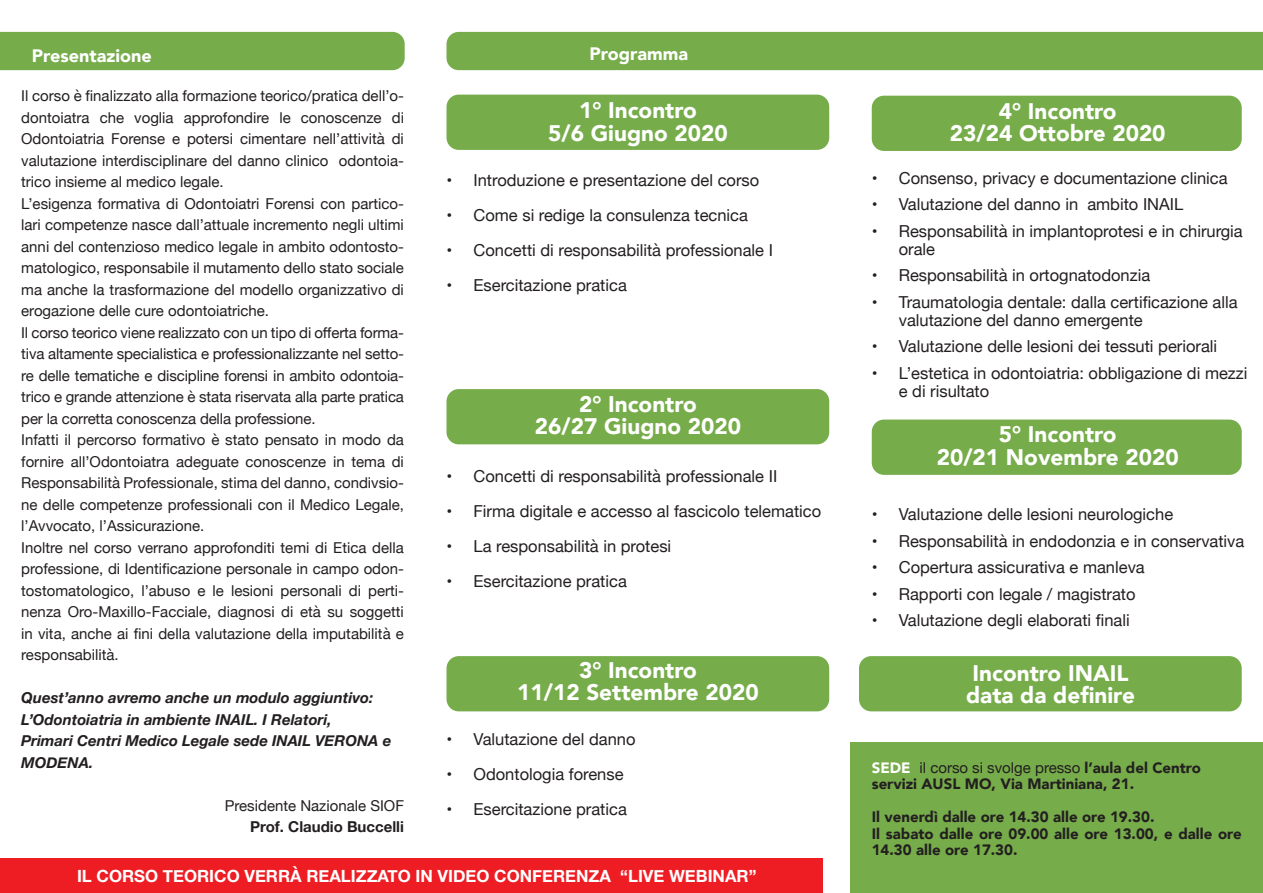
<style>
.page{position:relative;width:1263px;height:893px;background:#fff}
.page>*{position:absolute;margin:0;border:0;box-sizing:border-box;transform-origin:0 0}
.Normale{font:900 22.5px "Avenir";color:#fff}
.t1{font:900 18px "Avenir";color:#fff}
.t2{font:700 16.8px "Helvetica Neue";color:#fff}
.t3{font:16.5px/18px "Helvetica Neue";color:#231f20}
.Normale-2{font:15px/21.5px "Helvetica Neue";color:#231f20;text-align:justify}
.Normale-3{font:900 15px/16.5px "Avenir";color:#231f20}
.Normale-4{font:italic 700 15px/21.5px "Helvetica Neue";color:#231f20}
.t4{font:700 15px "Helvetica Neue";color:#231f20}
.s1{color:#fff}
.s2{color:#76ac4a}
.s3{font-family:"Helvetica Neue";font-weight:400}
</style>
<div class="page">
<div style="left:0;top:859px;width:823px;height:34px;background:#ee1d23"></div>
<div style="left:850px;top:743px;width:413px;height:150px;background:#76ac4a"></div>
<div style="left:872px;top:96px;width:370px;height:55px;background:#76ac4a;border-radius:12px"></div>
<div style="left:872px;top:420px;width:370px;height:55px;background:#76ac4a;border-radius:12px"></div>
<div style="left:446px;top:656px;width:383px;height:55px;background:#76ac4a;border-radius:12px"></div>
<div style="left:859px;top:656px;width:383px;height:55px;background:#76ac4a;border-radius:12px"></div>
<div style="left:446px;top:389px;width:383px;height:55px;background:#76ac4a;border-radius:12px"></div>
<div style="left:446px;top:95px;width:383px;height:55px;background:#76ac4a;border-radius:12px"></div>
<div style="left:0;top:32px;width:405px;height:38px;background:#76ac4a"></div>
<div style="left:446px;top:32px;width:817px;height:38px;background:#76ac4a"></div>
<p class="t1" style="left:32px;top:40px;width:121px">Presentazione</p>
<p class="t1" style="left:589px;top:38px;width:100px">Programma</p>
<p class="Normale-2" style="left:21px;top:86px;width:384px">Il corso è finalizzato alla formazione teorico/pratica dell’o&shy;dontoiatra che voglia approfondire le conoscenze di Odontoiatria Forense e potersi cimentare nell’attività di valutazione interdisciplinare del danno clinico odontoia&shy;trico insieme al medico legale.</p>
<p class="Normale-2" style="left:21px;top:194px;width:384px">L’esigenza formativa di Odontoiatri Forensi con partico&shy;lari competenze nasce dall’attuale incremento negli ultimi anni del contenzioso medico legale in ambito odontosto&shy;matologico, responsabile il mutamento dello stato sociale ma anche la trasformazione del modello organizzativo di erogazione delle cure odontoiatriche.</p>
<p class="Normale-2" style="left:21px;top:323px;width:384px">Il corso teorico viene realizzato con un tipo di offerta forma&shy;tiva altamente specialistica e professionalizzante nel setto&shy;re delle tematiche e discipline forensi in ambito odontoia&shy;trico e grande attenzione è stata riservata alla parte pratica per la corretta conoscenza della professione.</p>
<p class="Normale-2" style="left:21px;top:430px;width:384px">Infatti il percorso formativo è stato pensato in modo da fornire all’Odontoiatra adeguate conoscenze in tema di Responsabilità Professionale, stima del danno, condivsio&shy;ne delle competenze professionali con il Medico Legale, l’Avvocato, l’Assicurazione.</p>
<p class="Normale-2" style="left:21px;top:537px;width:384px">Inoltre nel corso verrano approfonditi temi di Etica della professione, di Identificazione personale in campo odon&shy;tostomatologico, l’abuso e le lesioni personali di perti&shy;nenza Oro-Maxillo-Facciale, diagnosi di età su soggetti in vita, anche ai fini della valutazione della imputabilità e responsabilità.</p>
<p class="Normale-4" style="left:21px;top:687px;width:353px">Quest’anno avremo anche un modulo aggiuntivo:</p>
<p class="Normale-4" style="left:21px;top:709px;width:372px">L’Odontoiatria in ambiente INAIL. I Relatori,<br>Primari Centri Medico Legale sede INAIL VERONA e<br>MODENA.</p>
<p class="Normale-2" style="left:225px;top:795px;width:181px">Presidente Nazionale SIOF</p>
<p class="t4" style="left:250px;top:815px;width:155px">Prof. Claudio Buccelli</p>
<p class="Normale" style="left:579px;top:91px;width:119px">1° Incontro</p>
<p class="Normale" style="left:548px;top:114px;width:181px">5/6 Giugno 2020</p>
<p class="t3" style="left:446px;top:172px;width:314px">• Introduzione e presentazione del corso</p>
<p class="t3" style="left:446px;top:207px;width:303px">• Come si redige la consulenza tecnica</p>
<p class="t3" style="left:446px;top:242px;width:328px">• Concetti di responsabilità professionale I</p>
<p class="t3" style="left:446px;top:277px;width:182px">• Esercitazione pratica</p>
<p class="Normale" style="left:579px;top:384px;width:119px">2° Incontro</p>
<p class="Normale" style="left:535px;top:407px;width:208px">26/27 Giugno 2020</p>
<p class="t3" style="left:446px;top:468px;width:332px">• Concetti di responsabilità professionale II</p>
<p class="t3" style="left:446px;top:503px;width:376px">• Firma digitale e accesso al fascicolo telematico</p>
<p class="t3" style="left:446px;top:538px;width:226px">• La responsabilità in protesi</p>
<p class="t3" style="left:446px;top:573px;width:182px">• Esercitazione pratica</p>
<p class="Normale" style="left:579px;top:650px;width:119px">3° Incontro</p>
<p class="Normale" style="left:517px;top:673px;width:243px">11/12 Settembre 2020</p>
<p class="t3" style="left:446px;top:731px;width:190px">• Valutazione del danno</p>
<p class="t3" style="left:446px;top:766px;width:179px">• Odontologia forense</p>
<p class="t3" style="left:446px;top:801px;width:182px">• Esercitazione pratica</p>
<p class="t2" style="left:77px;top:863px;width:681px">IL CORSO TEORICO VERRÀ REALIZZATO IN VIDEO CONFERENZA “LIVE WEBINAR”</p>
<p class="Normale" style="left:999px;top:92px;width:119px">4° Incontro</p>
<p class="Normale" style="left:950px;top:114px;width:217px">23/24 Ottobre 2020</p>
<p class="t3" style="left:872px;top:170px;width:357px">• Consenso, privacy e documentazione clinica</p>
<p class="t3" style="left:872px;top:196px;width:313px">• Valutazione del danno in ambito INAIL</p>
<p class="t3" style="left:899px;top:223px;width:345px;text-indent:-27px">• Responsabilità in implantoprotesi e in chirurgia orale</p>
<p class="t3" style="left:872px;top:267px;width:280px">• Responsabilità in ortognatodonzia</p>
<p class="t3" style="left:899px;top:294px;width:340px;text-indent:-27px">• Traumatologia dentale: dalla certificazione alla valutazione del danno emergente</p>
<p class="t3" style="left:872px;top:338px;width:347px">• Valutazione delle lesioni dei tessuti periorali</p>
<p class="t3" style="left:899px;top:365px;width:350px;text-indent:-27px">• L’estetica in odontoiatria: obbligazione di mezzi e di risultato</p>
<p class="Normale" style="left:999px;top:415px;width:119px">5° Incontro</p>
<p class="Normale" style="left:937px;top:437px;width:243px">20/21 Novembre 2020</p>
<p class="t3" style="left:872px;top:506px;width:303px">• Valutazione delle lesioni neurologiche</p>
<p class="t3" style="left:872px;top:533px;width:374px">• Responsabilità in endodonzia e in conservativa</p>
<p class="t3" style="left:872px;top:559px;width:274px">• Copertura assicurativa e manleva</p>
<p class="t3" style="left:872px;top:586px;width:265px">• Rapporti con legale / magistrato</p>
<p class="t3" style="left:872px;top:612px;width:259px">• Valutazione degli elaborati finali</p>
<p class="Normale" style="left:973px;top:654px;width:157px">Incontro INAIL</p>
<p class="Normale" style="left:966px;top:676px;width:170px">data da definire</p>
<p class="Normale-3" style="left:872px;top:759px;width:331px"><span class="s1">SEDE</span><span class="s2">:</span> <span class="s3">il corso si svolge presso</span> l’aula del Centro servizi AUSL MO, Via Martiniana, 21.</p>
<p class="Normale-3" style="left:872px;top:808px;width:284px">Il venerdì dalle ore 14.30 alle ore 19.30.</p>
<p class="Normale-3" style="left:872px;top:825px;width:371px">Il sabato dalle ore 09.00 alle ore 13.00, e dalle ore<br>14.30 alle ore 17.30.</p>
</div>
